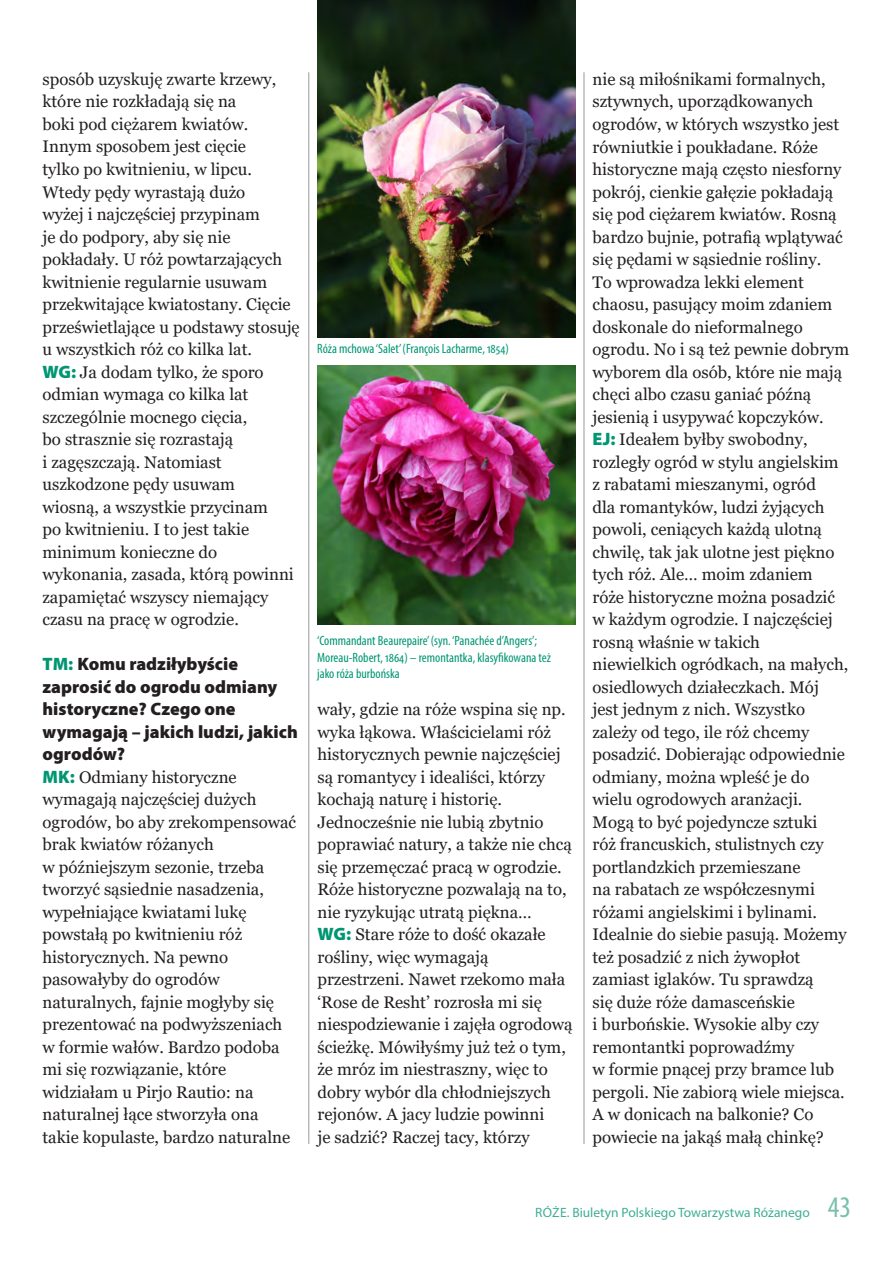
<style>
.page{position:relative;width:893px;height:1263px;background:#fff}
.page>*{position:absolute;margin:0;border:0;box-sizing:border-box;transform-origin:0 0}
.t1{font:condensed 30px "Myriad Pro";color:#78bfac}
.t2{font:900 18px/22.5px "Myriad Pro";color:#231f20}
.t3{font:16.8px/22.5px "Georgia";color:#231f20}
.ilustracja{font:condensed 13.5px/16.2px "Myriad Pro";color:#009672}
.t4{font:13.5px "Myriad Pro";color:#3ead94}
.s1{font-family:"Myriad Pro";font-weight:900;font-size:18px;color:#009672}
.s2{color:#009672}
</style>
<div class="page">
<hr style="left:309px;top:72px;width:1px;height:1072px;background:#97999c">
<hr style="left:584px;top:72px;width:1px;height:1072px;background:#97999c">
<img style="left:317px;top:0;width:258px;height:338px">
<img style="left:317px;top:366px;width:258px;height:259px">
<p class="t3" style="left:43px;top:68px;width:259px">sposób uzyskuję zwarte krzewy, które nie rozkładają się na<br>boki pod ciężarem kwiatów.<br>Innym sposobem jest cięcie<br>tylko po kwitnieniu, w lipcu.<br>Wtedy pędy wyrastają dużo<br>wyżej i najczęściej przypinam<br>je do podpory, aby się nie pokładały. U róż powtarzających kwitnienie regularnie usuwam przekwitające kwiatostany. Cięcie prześwietlające u podstawy stosuję u wszystkich róż co kilka lat.</p>
<p class="t3" style="left:43px;top:361px;width:253px"><span class="s1">WG:</span> Ja dodam tylko, że sporo odmian wymaga co kilka lat szczególnie mocnego cięcia,<br>bo strasznie się rozrastają<br>i zagęszczają. Natomiast uszkodzone pędy usuwam wiosną, a wszystkie przycinam<br>po kwitnieniu. I to jest takie minimum konieczne do wykonania, zasada, którą powinni zapamiętać wszyscy niemający czasu na pracę w ogrodzie.</p>
<p class="t2" style="left:43px;top:653px;width:257px"><span class="s2">TM:</span> Komu radziłybyście zaprosić do ogrodu odmiany historyczne? Czego one wymagają – jakich ludzi, jakich ogrodów?</p>
<p class="t3" style="left:43px;top:766px;width:255px"><span class="s1">MK:</span> Odmiany historyczne wymagają najczęściej dużych ogrodów, bo aby zrekompensować brak kwiatów różanych<br>w późniejszym sezonie, trzeba tworzyć sąsiednie nasadzenia, wypełniające kwiatami lukę powstałą po kwitnieniu róż historycznych. Na pewno pasowałyby do ogrodów naturalnych, fajnie mogłyby się prezentować na podwyższeniach w formie wałów. Bardzo podoba mi się rozwiązanie, które widziałam u Pirjo Rautio: na naturalnej łące stworzyła ona takie kopulaste, bardzo naturalne</p>
<p class="ilustracja" style="left:317px;top:340px;width:193px">Róża mchowa ‘Salet’ (François Lacharme, 1854)</p>
<p class="ilustracja" style="left:317px;top:633px;width:235px">‘Commandant Beaurepaire’ (syn. ‘Panachée d’Angers’;<br>Moreau-Robert, 1864) – remontantka, klasyfikowana też jako róża burbońska</p>
<p class="t3" style="left:317px;top:698px;width:257px">wały, gdzie na róże wspina się np. wyka łąkowa. Właścicielami róż historycznych pewnie najczęściej są romantycy i idealiści, którzy kochają naturę i historię.<br>Jednocześnie nie lubią zbytnio poprawiać natury, a także nie chcą się przemęczać pracą w ogrodzie.<br>Róże historyczne pozwalają na to, nie ryzykując utratą piękna…<br><span class="s1">WG:</span> Stare róże to dość okazałe rośliny, więc wymagają przestrzeni. Nawet rzekomo mała ‘Rose de Resht’ rozrosła mi się niespodziewanie i zajęła ogrodową ścieżkę. Mówiłyśmy już też o tym, że mróz im niestraszny, więc to dobry wybór dla chłodniejszych rejonów. A jacy ludzie powinni<br>je sadzić? Raczej tacy, którzy</p>
<p class="t3" style="left:592px;top:68px;width:258px">nie są miłośnikami formalnych, sztywnych, uporządkowanych ogrodów, w których wszystko jest równiutkie i poukładane. Róże historyczne mają często niesforny pokrój, cienkie gałęzie pokładają się pod ciężarem kwiatów. Rosną bardzo bujnie, potrafią wplątywać się pędami w sąsiednie rośliny.<br>To wprowadza lekki element chaosu, pasujący moim zdaniem doskonale do nieformalnego ogrodu. No i są też pewnie dobrym wyborem dla osób, które nie mają chęci albo czasu ganiać późną jesienią i usypywać kopczyków.</p>
<p class="t3" style="left:592px;top:428px;width:257px"><span class="s1">EJ:</span> Ideałem byłby swobodny, rozległy ogród w stylu angielskim z rabatami mieszanymi, ogród<br>dla romantyków, ludzi żyjących powoli, ceniących każdą ulotną chwilę, tak jak ulotne jest piękno tych róż. Ale… moim zdaniem róże historyczne można posadzić w każdym ogrodzie. I najczęściej rosną właśnie w takich niewielkich ogródkach, na małych, osiedlowych działeczkach. Mój jest jednym z nich. Wszystko zależy od tego, ile róż chcemy posadzić. Dobierając odpowiednie odmiany, można wpleść je do wielu ogrodowych aranżacji.<br>Mogą to być pojedyncze sztuki<br>róż francuskich, stulistnych czy portlandzkich przemieszane<br>na rabatach ze współczesnymi różami angielskimi i bylinami.<br>Idealnie do siebie pasują. Możemy też posadzić z nich żywopłot zamiast iglaków. Tu sprawdzą<br>się duże róże damasceńskie<br>i burbońskie. Wysokie alby czy remontantki poprowadźmy<br>w formie pnącej przy bramce lub pergoli. Nie zabiorą wiele miejsca.<br>A w donicach na balkonie? Co powiecie na jakąś małą chinkę?</p>
<p class="t4" style="left:535px;top:1204px;width:276px">RÓŻE. Biuletyn Polskiego Towarzystwa Różanego</p>
<h1 class="t1" style="left:828px;top:1189px;width:25px">43</h1>
</div>
